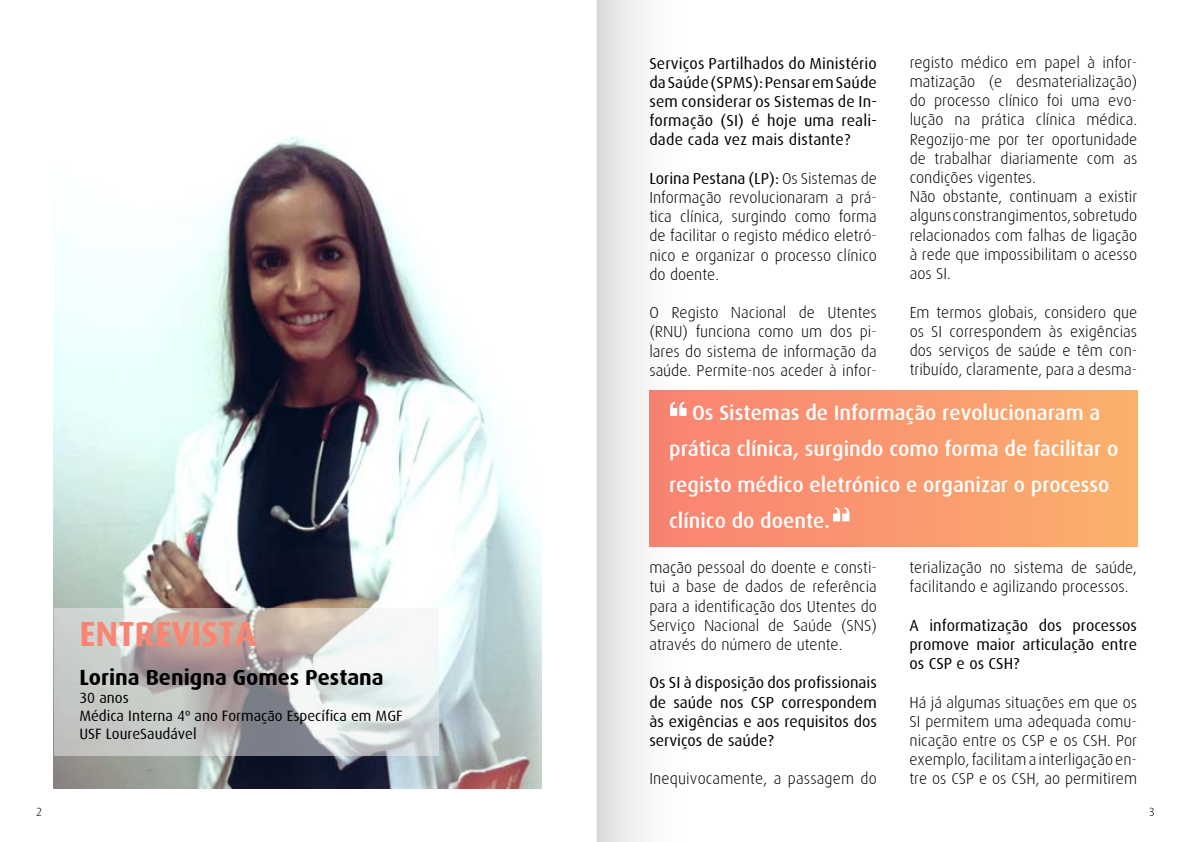
<style>
.page{position:relative;width:1191px;height:842px;background:#fff}
.page>*{position:absolute;margin:0;border:0;box-sizing:border-box;transform-origin:0 0}
.t1{font:700 35px "Dax";color:#fa8573}
.t2{font:700 22px "Dax";color:#000}
.t3{font:500 21px/36px "Dax";color:#fff}
.t4{font:300 16px/19.2px "Dax";color:#000;text-align:justify}
.t5{font:16px/19.2px "Dax";color:#000;text-align:justify}
.t6{font:15px/18px "Dax";color:#000}
.t7{font:300 12px "Dax";color:#000}
.s1{font-weight:400}
</style>
<div class="page">
<img style="left:54px;top:135px;width:441px;height:653px">
<svg style="left:54px;top:608px;width:384px;height:147px"></svg>
<div style="left:649px;top:390px;width:488px;height:156px;background:linear-gradient(to right,#fa8173,#fab16b)"></div>
<svg style="left:833px;top:507px;width:16px;height:14px"></svg>
<svg style="left:495px;top:0;width:201px;height:842px"></svg>
<p class="t5" style="left:649px;top:54px;width:229px">Serviços Partilhados do Ministério da Saúde (SPMS): Pensar em Saúde sem considerar os Sistemas de In&shy;formação (SI) é hoje uma reali&shy;dade cada vez mais distante?</p>
<p class="t4" style="left:649px;top:169px;width:229px"><span class="s1">Lorina Pestana (LP):</span> Os Sistemas de Informação revolucionaram a prá&shy;tica clínica, surgindo como forma de facilitar o registo médico eletró&shy;nico e organizar o processo clínico do doente.</p>
<p class="t4" style="left:649px;top:303px;width:229px">O Registo Nacional de Utentes (RNU) funciona como um dos pi&shy;lares do sistema de informação da saúde. Permite-nos aceder à infor-</p>
<p class="t4" style="left:909px;top:53px;width:229px;text-align:left">registo médico em papel à infor&shy;matização (e desmaterialização) do processo clínico foi uma evo&shy;lução na prática clínica médica.<br>Regozijo-me por ter oportunidade de trabalhar diariamente com as condições vigentes.<br>Não obstante, continuam a existir alguns constrangimentos, sobretudo relacionados com falhas de ligação à rede que impossibilitam o acesso aos SI.</p>
<p class="t4" style="left:909px;top:303px;width:229px">Em termos globais, considero que os SI correspondem às exigências dos serviços de saúde e têm con&shy;tribuído, claramente, para a desma-</p>
<h1 class="t1" style="left:79px;top:614px;width:178px">ENTREVISTA</h1>
<h2 class="t2" style="left:79px;top:664px;width:306px">Lorina Benigna Gomes Pestana</h2>
<p class="t6" style="left:79px;top:688px;width:325px">30 anos<br>Médica Interna 4º ano Formação Específica em MGF<br>USF LoureSaudável</p>
<h3 class="t3" style="left:669px;top:395px;width:451px;text-indent:23px">Os Sistemas de Informação revolucionaram a prática clínica, surgindo como forma de facilitar o registo médico eletrónico e organizar o processo clínico do doente.</h3>
<p class="t4" style="left:649px;top:558px;width:229px">mação pessoal do doente e consti&shy;tui a base de dados de referência para a identificação dos Utentes do Serviço Nacional de Saúde (SNS) através do número de utente.</p>
<p class="t5" style="left:649px;top:673px;width:229px">Os SI à disposição dos profissionais de saúde nos CSP correspondem às exigências e aos requisitos dos serviços de saúde?</p>
<p class="t4" style="left:649px;top:769px;width:229px">Inequivocamente, a passagem do</p>
<p class="t4" style="left:909px;top:558px;width:229px">terialização no sistema de saúde, facilitando e agilizando processos.</p>
<p class="t5" style="left:909px;top:616px;width:229px">A informatização dos processos promove maior articulação entre os CSP e os CSH?</p>
<p class="t4" style="left:909px;top:693px;width:229px">Há já algumas situações em que os SI permitem uma adequada comu&shy;nicação entre os CSP e os CSH. Por exemplo, facilitam a interligação en&shy;tre os CSP e os CSH, ao permitirem</p>
<p class="t7" style="left:36px;top:806px;width:8px">2</p>
<p class="t7" style="left:1148px;top:806px;width:8px">3</p>
</div>
